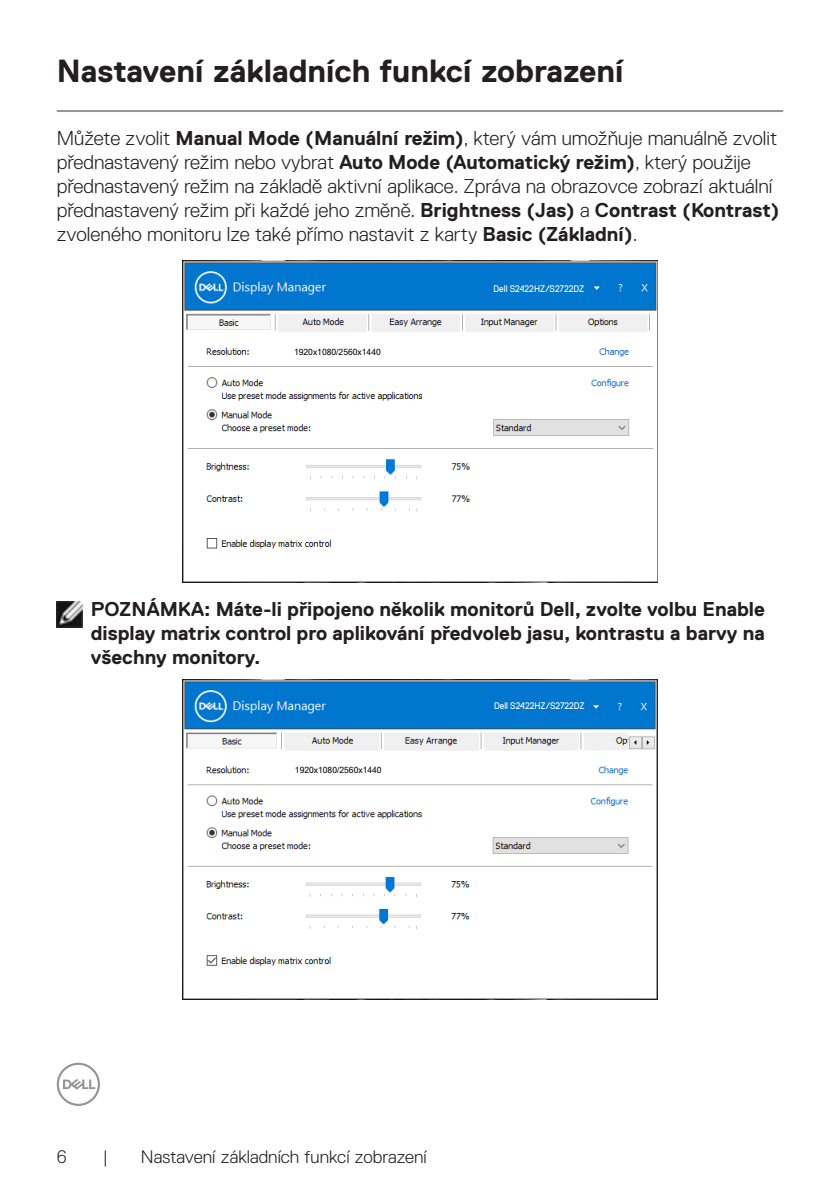
<style>
.page{position:relative;width:840px;height:1191px;background:#fff}
.page>*{position:absolute;margin:0;border:0;box-sizing:border-box;transform-origin:0 0}
.t1{font:700 32px "Dell Replica";color:#231f20}
.t2{font:300 20px/24px "Dell Replica";color:#231f20}
.t3{font:700 20px/24px "Dell Replica";color:#231f20;text-align:justify}
.t4{font:300 18px "Dell Replica";color:#231f20}
.t5{font:9.6px "Dell Replica";color:#fff;scale:.9 1}
.t6{font:8.6px "Microsoft Sans Serif";color:#000}
.s1{font-weight:700}
</style>
<div class="page">
<svg style="left:57px;top:1062px;width:43px;height:44px"></svg>
<hr style="left:57px;top:110px;width:725px;height:2px;background:#939598">
<img style="left:182px;top:261px;width:475px;height:321px">
<div style="left:530px;top:281px;width:57px;height:13px;background:#0076ce"></div>
<div style="left:292px;top:347px;width:94px;height:10px;background:#fff"></div>
<img style="left:57px;top:602px;width:25px;height:25px">
<img style="left:182px;top:679px;width:475px;height:320px">
<div style="left:530px;top:698px;width:57px;height:13px;background:#0076ce"></div>
<div style="left:291px;top:761px;width:97px;height:15px;background:#fff"></div>
<h1 class="t1" style="left:57px;top:53px;width:568px">Nastavení základních funkcí zobrazení</h1>
<p class="t2" style="left:57px;top:127px;width:723px">Můžete zvolit <span class="s1">Manual Mode (Manuální režim)</span>, který vám umožňuje manuálně zvolit přednastavený režim nebo vybrat <span class="s1">Auto Mode (Automatický režim)</span>, který použije přednastavený režim na základě aktivní aplikace. Zpráva na obrazovce zobrazí aktuální přednastavený režim při každé jeho změně. <span class="s1">Brightness (Jas)</span> a <span class="s1">Contrast (Kontrast) </span>zvoleného monitoru lze také přímo nastavit z karty <span class="s1">Basic (Základní)</span>.</p>
<p class="t5" style="left:493px;top:283px;width:102px">Dell S2422HZ/S2722DZ</p>
<p class="t6" style="left:294px;top:346px;width:88px">1920x1080/2560x1440</p>
<p class="t3" style="left:91px;top:597px;width:675px">POZNÁMKA: Máte-li připojeno několik monitorů Dell, zvolte volbu Enable display matrix control pro aplikování předvoleb jasu, kontrastu a barvy na všechny monitory.</p>
<p class="t5" style="left:494px;top:700px;width:102px">Dell S2422HZ/S2722DZ</p>
<p class="t6" style="left:295px;top:764px;width:88px">1920x1080/2560x1440</p>
<p class="t4" style="left:57px;top:1146px;width:11px">6</p>
<p class="t4" style="left:103px;top:1146px;width:7px">|</p>
<p class="t4" style="left:141px;top:1146px;width:287px">Nastavení základních funkcí zobrazení</p>
</div>
